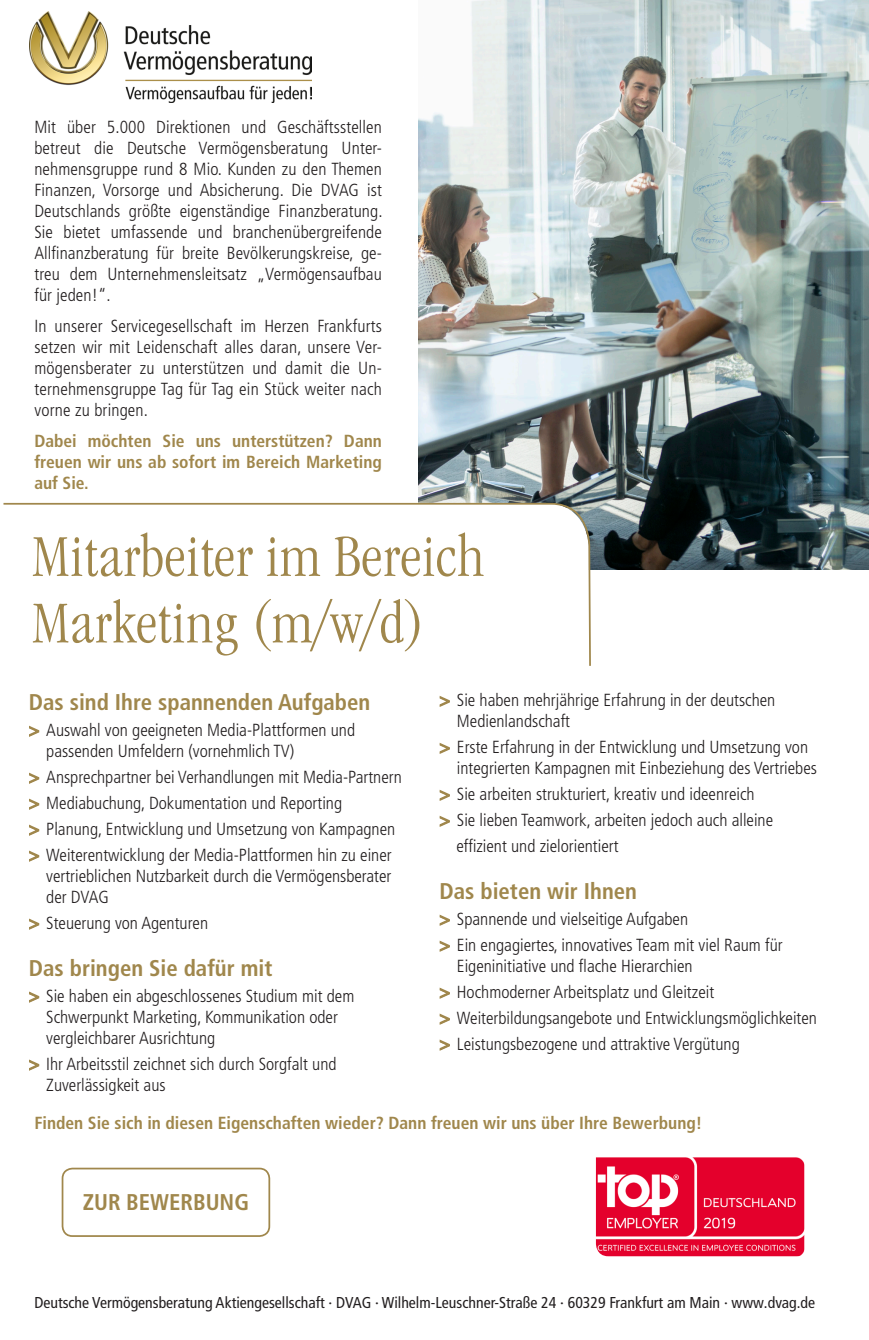
<style>
.page{position:relative;width:869px;height:1340px;background:#fff}
.page>*{position:absolute;margin:0;border:0;box-sizing:border-box;transform-origin:0 0}
.Titel_HL__GL__42_45{font:300 condensed 61.25px "ITC Garamond Std";letter-spacing:.01em;color:#a0874c}
.Copy__F47__11_14{font:700 condensed 22.75px "Frutiger LT Pro";color:#a0874c}
.Copy_Bullets{font:700 condensed 22.75px "Frutiger LT Pro";color:#a0874c}
.Copy__F47__11_14-2{font:300 condensed 17.5px/21px "Frutiger LT Pro";color:#231f20}
.Copy__F47__11_14-3{font:700 condensed 17.5px/21px "Frutiger LT Pro";color:#a0874c;text-align:justify}
.Copy_Bullets-2{font:300 condensed 17.5px "Frutiger LT Pro";color:#231f20}
.Copy__F47__11_14-4{font:condensed 15.75px "Frutiger LT Pro";color:#231f20}
.s1{font-weight:400;color:#a0874c}
</style>
<div class="page">
<img style="left:418px;top:0;width:449px;height:569px">
<svg style="left:29px;top:725px;width:11px;height:12px"></svg>
<svg style="left:29px;top:772px;width:11px;height:12px"></svg>
<svg style="left:29px;top:798px;width:11px;height:12px"></svg>
<svg style="left:29px;top:824px;width:11px;height:12px"></svg>
<svg style="left:29px;top:850px;width:11px;height:12px"></svg>
<svg style="left:29px;top:918px;width:11px;height:12px"></svg>
<svg style="left:29px;top:991px;width:11px;height:12px"></svg>
<svg style="left:29px;top:1059px;width:11px;height:12px"></svg>
<svg style="left:439px;top:696px;width:11px;height:11px"></svg>
<svg style="left:439px;top:743px;width:11px;height:11px"></svg>
<svg style="left:439px;top:789px;width:11px;height:12px"></svg>
<svg style="left:439px;top:815px;width:11px;height:12px"></svg>
<svg style="left:439px;top:914px;width:11px;height:12px"></svg>
<svg style="left:439px;top:940px;width:11px;height:12px"></svg>
<svg style="left:439px;top:987px;width:11px;height:12px"></svg>
<svg style="left:439px;top:1013px;width:11px;height:12px"></svg>
<svg style="left:439px;top:1039px;width:11px;height:12px"></svg>
<svg style="left:3px;top:502px;width:588px;height:164px"></svg>
<img style="left:30px;top:11px;width:281px;height:91px">
<img style="left:595px;top:1157px;width:208px;height:99px">
<div style="left:62px;top:1167px;width:208px;height:69px;border:2px solid #a0874c;border-radius:10px"></div>
<p class="Copy__F47__11_14-2" style="left:34px;top:117px;width:349px;text-align:justify">Mit über 5.000 Direktionen und Geschäftsstellen betreut die Deutsche Vermögensberatung Unter&shy;nehmensgruppe rund 8 Mio. Kunden zu den Themen Finanzen, Vorsorge und Absicherung. Die DVAG ist Deutschlands größte eigenständige Finanzberatung.<br>Sie bietet umfassende und branchenübergreifende Allfinanzberatung für breite Bevölkerungskreise, ge&shy;treu dem Unternehmensleitsatz „Vermögensaufbau für jeden!“.</p>
<p class="Copy__F47__11_14-2" style="left:34px;top:316px;width:349px;text-align:justify">In unserer Servicegesellschaft im Herzen Frankfurts setzen wir mit Leidenschaft alles daran, unsere Ver&shy;mögensberater zu unterstützen und damit die Un&shy;ternehmensgruppe Tag für Tag ein Stück weiter nach vorne zu bringen.</p>
<p class="Copy__F47__11_14-3" style="left:34px;top:430px;width:349px">Dabei möchten Sie uns unterstützen? Dann freuen wir uns ab sofort im Bereich Marketing auf Sie.</p>
<p class="Titel_HL__GL__42_45" style="left:32px;top:522px;width:453px">Mitarbeiter im Bereich</p>
<p class="Titel_HL__GL__42_45" style="left:32px;top:589px;width:394px">Marketing (m/w/d)</p>
<p class="Copy__F47__11_14" style="left:29px;top:689px;width:343px">Das sind Ihre spannenden Aufgaben</p>
<p class="Copy__F47__11_14-2" style="left:46px;top:719px;width:310px;text-indent:-17px"><span class="s1">&gt;</span> Auswahl von geeigneten Media-Plattformen und passenden Umfeldern (vornehmlich TV)</p>
<p class="Copy__F47__11_14-2" style="left:29px;top:766px;width:374px"><span class="s1">&gt;</span> Ansprechpartner bei Verhandlungen mit Media-Partnern</p>
<p class="Copy__F47__11_14-2" style="left:29px;top:792px;width:314px"><span class="s1">&gt;</span> Mediabuchung, Dokumentation und Reporting</p>
<p class="Copy__F47__11_14-2" style="left:29px;top:818px;width:368px"><span class="s1">&gt;</span> Planung, Entwicklung und Umsetzung von Kampagnen</p>
<p class="Copy__F47__11_14-2" style="left:46px;top:844px;width:347px;text-align:justify;text-indent:-17px"><span class="s1">&gt;</span> Weiterentwicklung der Media-Plattformen hin zu einer vertrieblichen Nutzbarkeit durch die Vermögensberater der DVAG</p>
<p class="Copy__F47__11_14-2" style="left:29px;top:912px;width:181px"><span class="s1">&gt;</span> Steuerung von Agenturen</p>
<p class="Copy_Bullets" style="left:29px;top:954px;width:245px">Das bringen Sie dafür mit</p>
<p class="Copy__F47__11_14-2" style="left:46px;top:985px;width:309px;text-indent:-17px"><span class="s1">&gt;</span> Sie haben ein abgeschlossenes Studium mit dem<br>Schwerpunkt Marketing, Kommunikation oder vergleichbarer Ausrichtung</p>
<p class="Copy__F47__11_14-2" style="left:46px;top:1053px;width:292px;text-indent:-17px"><span class="s1">&gt;</span> Ihr Arbeitsstil zeichnet sich durch Sorgfalt und<br>Zuverlässigkeit aus</p>
<p class="Copy__F47__11_14-2" style="left:456px;top:689px;width:320px;text-indent:-17px"><span class="s1">&gt;</span> Sie haben mehrjährige Erfahrung in der deutschen<br>Medienlandschaft</p>
<p class="Copy__F47__11_14-2" style="left:456px;top:736px;width:361px;text-indent:-17px"><span class="s1">&gt;</span> Erste Erfahrung in der Entwicklung und Umsetzung von integrierten Kampagnen mit Einbeziehung des Vertriebes</p>
<p class="Copy__F47__11_14-2" style="left:439px;top:783px;width:316px"><span class="s1">&gt;</span> Sie arbeiten strukturiert, kreativ und ideenreich</p>
<p class="Copy__F47__11_14-2" style="left:439px;top:809px;width:335px"><span class="s1">&gt;</span> Sie lieben Teamwork, arbeiten jedoch auch alleine</p>
<p class="Copy_Bullets-2" style="left:456px;top:835px;width:164px">effizient und zielorientiert</p>
<p class="Copy__F47__11_14" style="left:439px;top:878px;width:199px">Das bieten wir Ihnen</p>
<p class="Copy__F47__11_14-2" style="left:439px;top:908px;width:250px"><span class="s1">&gt;</span> Spannende und vielseitige Aufgaben</p>
<p class="Copy__F47__11_14-2" style="left:456px;top:934px;width:327px;text-indent:-17px"><span class="s1">&gt;</span> Ein engagiertes, innovatives Team mit viel Raum für<br>Eigeninitiative und flache Hierarchien</p>
<p class="Copy__F47__11_14-2" style="left:439px;top:981px;width:276px"><span class="s1">&gt;</span> Hochmoderner Arbeitsplatz und Gleitzeit</p>
<p class="Copy__F47__11_14-2" style="left:439px;top:1007px;width:379px"><span class="s1">&gt;</span> Weiterbildungsangebote und Entwicklungsmöglichkeiten</p>
<p class="Copy__F47__11_14-2" style="left:439px;top:1033px;width:302px"><span class="s1">&gt;</span> Leistungsbezogene und attraktive Vergütung</p>
<p class="Copy__F47__11_14-3" style="left:34px;top:1112px;width:669px">Finden Sie sich in diesen Eigenschaften wieder? Dann freuen wir uns über Ihre Bewerbung!</p>
<p class="Copy__F47__11_14" style="left:83px;top:1188px;width:168px">ZUR BEWERBUNG</p>
<p class="Copy__F47__11_14-4" style="left:34px;top:1293px;width:781px">Deutsche Vermögensberatung Aktiengesellschaft · DVAG · Wilhelm-Leuschner-Straße 24 · 60329 Frankfurt am Main · www.dvag.de</p>
</div>
